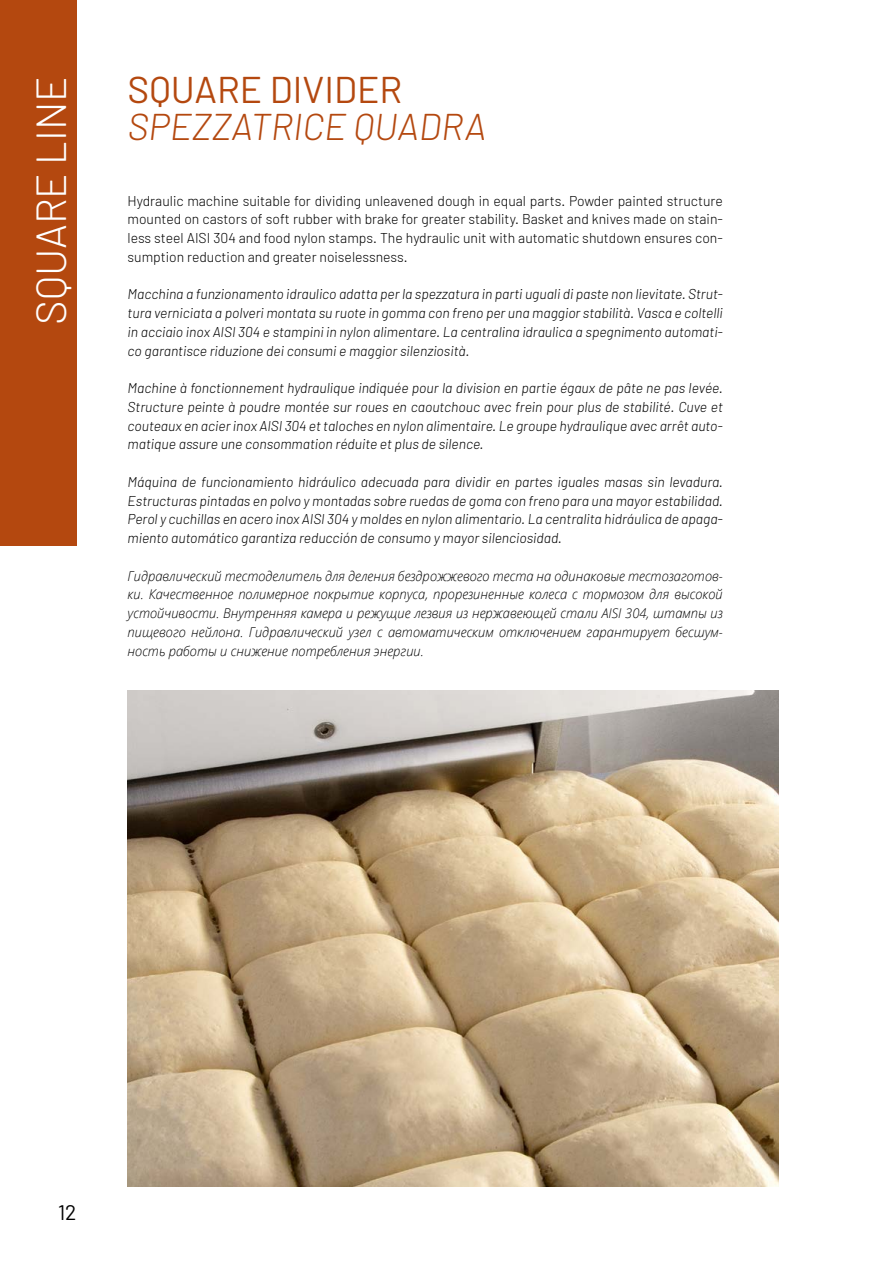
<style>
.page{position:relative;width:893px;height:1263px;background:#fff}
.page>*{position:absolute;margin:0;border:0;box-sizing:border-box;transform-origin:0 0}
.t1{font:300 42px "Barlow";color:#fff}
.t2{font:italic 300 37.2px "Barlow";color:#b4480f}
.t3{font:37.2px "Barlow";color:#b4480f}
.t4{font:21px "Barlow";color:#000}
.t5{font:italic 300 14.25px/18.8px "Barlow";color:#000;text-align:justify}
.t6{font:300 14.25px/18.8px "Barlow";color:#000;text-align:justify}
.t7{font:italic 300 13.5px/18.8px "Open Sans";color:#000;text-align:justify;scale:.96 1}
</style>
<div class="page">
<div style="left:0;top:0;width:77px;height:545px;background:#b4480f"></div>
<img style="left:128px;top:691px;width:650px;height:495px">
<h1 class="t1" style="left:25px;top:325px;width:250px;rotate:-90deg">SQUARE LINE</h1>
<h2 class="t3" style="left:128px;top:67px;width:276px">SQUARE DIVIDER</h2>
<h2 class="t2" style="left:128px;top:104px;width:360px">SPEZZATRICE QUADRA</h2>
<p class="t6" style="left:128px;top:191px;width:597px">Hydraulic machine suitable for dividing unleavened dough in equal parts. Powder painted structure mounted on castors of soft rubber with brake for greater stability. Basket and knives made on stain&shy;less steel AISI 304 and food nylon stamps. The hydraulic unit with automatic shutdown ensures con&shy;sumption reduction and greater noiselessness.</p>
<p class="t5" style="left:128px;top:284px;width:597px">Macchina a funzionamento idraulico adatta per la spezzatura in parti uguali di paste non lievitate. Strut&shy;tura verniciata a polveri montata su ruote in gomma con freno per una maggior stabilità. Vasca e coltelli in acciaio inox AISI 304 e stampini in nylon alimentare. La centralina idraulica a spegnimento automati&shy;co garantisce riduzione dei consumi e maggior silenziosità.</p>
<p class="t5" style="left:128px;top:378px;width:597px">Machine à fonctionnement hydraulique indiquée pour la division en partie égaux de pâte ne pas levée.<br>Structure peinte à poudre montée sur roues en caoutchouc avec frein pour plus de stabilité. Cuve et couteaux en acier inox AISI 304 et taloches en nylon alimentaire. Le groupe hydraulique avec arrêt auto&shy;matique assure une consommation réduite et plus de silence.</p>
<p class="t5" style="left:128px;top:472px;width:597px">Máquina de funcionamiento hidráulico adecuada para dividir en partes iguales masas sin levadura.<br>Estructuras pintadas en polvo y montadas sobre ruedas de goma con freno para una mayor estabilidad.<br>Perol y cuchillas en acero inox AISI 304 y moldes en nylon alimentario. La centralita hidráulica de apaga&shy;miento automático garantiza reducción de consumo y mayor silenciosidad.</p>
<p class="t7" style="left:128px;top:566px;width:622px">Гидравлический тестоделитель для деления бездрожжевого теста на одинаковые тестозаготов&shy;ки. Качественное полимерное покрытие корпуса, прорезиненные колеса с тормозом для высокой устойчивости. Внутренняя камера и режущие лезвия из нержавеющей стали AISI 304, штампы из пищевого нейлона. Гидравлический узел с автоматическим отключением гарантирует бесшум&shy;ность работы и снижение потребления энергии.</p>
<h3 class="t4" style="left:58px;top:1199px;width:20px">12</h3>
</div>
